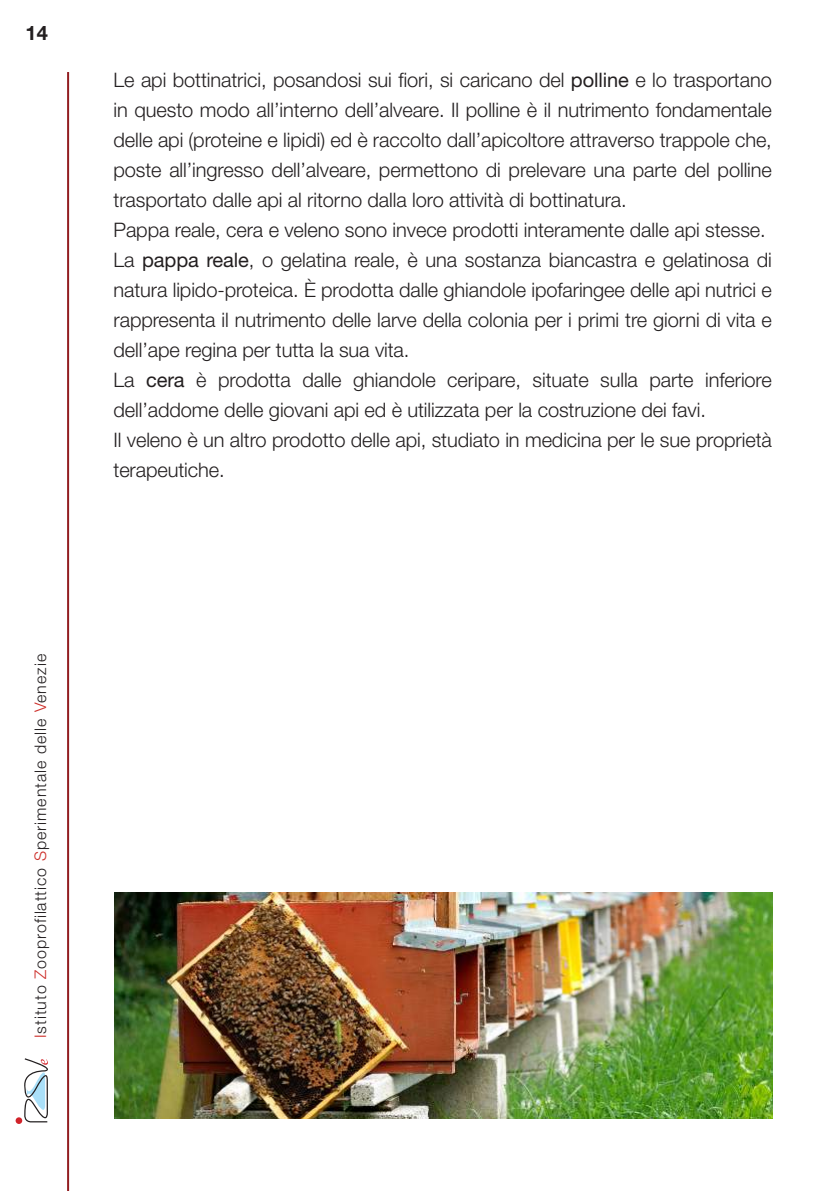
<style>
.page{position:relative;width:840px;height:1191px;background:#fff}
.page>*{position:absolute;margin:0;border:0;box-sizing:border-box;transform-origin:0 0}
.t1{font:300 20px/30px "Helvetica Neue LT Std";letter-spacing:-.005em;color:#231f20}
.t2{font:700 20px "Helvetica Neue LT Std";color:#231f20}
.t3{font:300 16px "Helvetica Neue LT Std";letter-spacing:.06em;color:#231f20}
.s1{font-weight:400}
.s2{color:#cd2e29}
</style>
<div class="page">
<svg style="left:24px;top:1058px;width:24px;height:64px"></svg>
<div style="left:16px;top:1117px;width:6px;height:7px;background:#d1232a;border-radius:50%"></div>
<hr style="left:67px;top:72px;width:2px;height:1119px;background:#921e21">
<img style="left:114px;top:892px;width:658px;height:227px">
<p class="t2" style="left:26px;top:20px;width:24px">14</p>
<p class="t1" style="left:113px;top:65px;width:659px">Le api bottinatrici, posandosi sui fiori, si caricano del <span class="s1">polline</span> e lo trasportano in questo modo all’interno dell’alveare. Il polline è il nutrimento fondamentale delle api (proteine e lipidi) ed è raccolto dall’apicoltore attraverso trappole che, poste all’ingresso dell’alveare, permettono di prelevare una parte del polline trasportato dalle api al ritorno dalla loro attività di bottinatura.<br>Pappa reale, cera e veleno sono invece prodotti interamente dalle api stesse.<br>La <span class="s1">pappa reale</span>, o gelatina reale, è una sostanza biancastra e gelatinosa di natura lipido-proteica. È prodotta dalle ghiandole ipofaringee delle api nutrici e rappresenta il nutrimento delle larve della colonia per i primi tre giorni di vita e dell’ape regina per tutta la sua vita.<br>La <span class="s1">cera</span> è prodotta dalle ghiandole ceripare, situate sulla parte inferiore dell’addome delle giovani api ed è utilizzata per la costruzione dei favi.<br>Il veleno è un altro prodotto delle api, studiato in medicina per le sue proprietà terapeutiche.</p>
<p class="t3" style="left:31px;top:1038px;width:385px;rotate:-90deg"><span class="s2">I</span>stituto <span class="s2">Z</span>ooprofilattico <span class="s2">S</span>perimentale delle <span class="s2">V</span>enezie</p>
</div>
